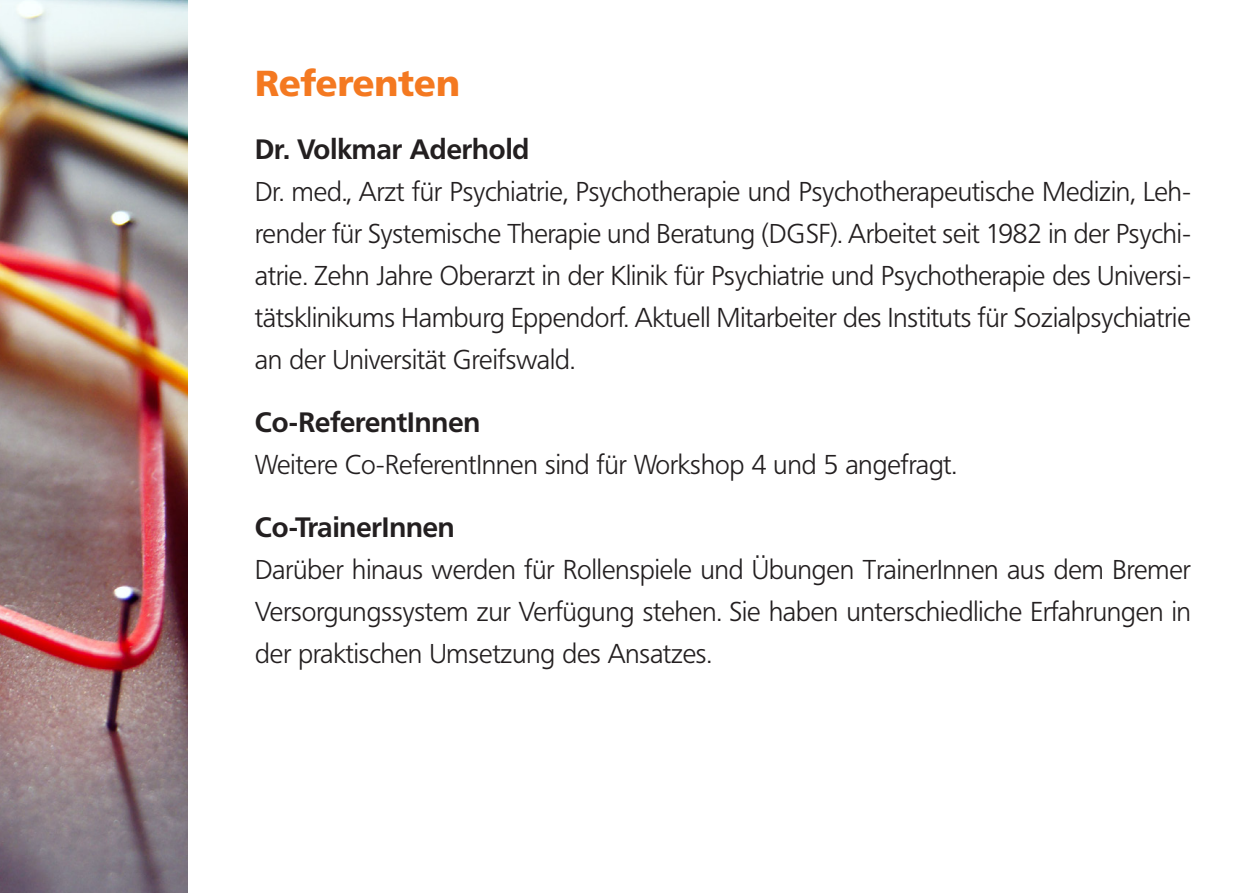
<style>
.page{position:relative;width:1259px;height:893px;background:#fff}
.page>*{position:absolute;margin:0;border:0;box-sizing:border-box;transform-origin:0 0}
.Überschriften_-_Text{font:900 36px "Frutiger BQ";color:#f47921}
.Überschriften_-_Text-2{font:700 27.6px "Frutiger BQ";color:#231f20}
.Grundtext{font:300 27px/42px "Frutiger BQ";color:#231f20;text-align:justify}
</style>
<div class="page">
<img style="left:0;top:0;width:187px;height:893px">
<p class="Überschriften_-_Text" style="left:255px;top:62px;width:206px">Referenten</p>
<p class="Überschriften_-_Text-2" style="left:255px;top:133px;width:276px">Dr. Volkmar Aderhold</p>
<p class="Grundtext" style="left:255px;top:171px;width:937px">Dr. med., Arzt für Psychiatrie, Psychotherapie und Psychotherapeutische Medizin, Leh&shy;render für Systemische Therapie und Beratung (DGSF). Arbeitet seit 1982 in der Psychi&shy;atrie. Zehn Jahre Oberarzt in der Klinik für Psychiatrie und Psychotherapie des Universi&shy;tätsklinikums Hamburg Eppendorf. Aktuell Mitarbeiter des Instituts für Sozialpsychiatrie an der Universität Greifswald.</p>
<p class="Überschriften_-_Text-2" style="left:255px;top:406px;width:226px">Co-ReferentInnen</p>
<p class="Grundtext" style="left:255px;top:444px;width:703px">Weitere Co-ReferentInnen sind für Workshop 4 und 5 angefragt.</p>
<p class="Überschriften_-_Text-2" style="left:255px;top:511px;width:201px">Co-TrainerInnen</p>
<p class="Grundtext" style="left:255px;top:549px;width:937px">Darüber hinaus werden für Rollenspiele und Übungen TrainerInnen aus dem Bremer Versorgungssystem zur Verfügung stehen. Sie haben unterschiedliche Erfahrungen in der praktischen Umsetzung des Ansatzes.</p>
</div>
